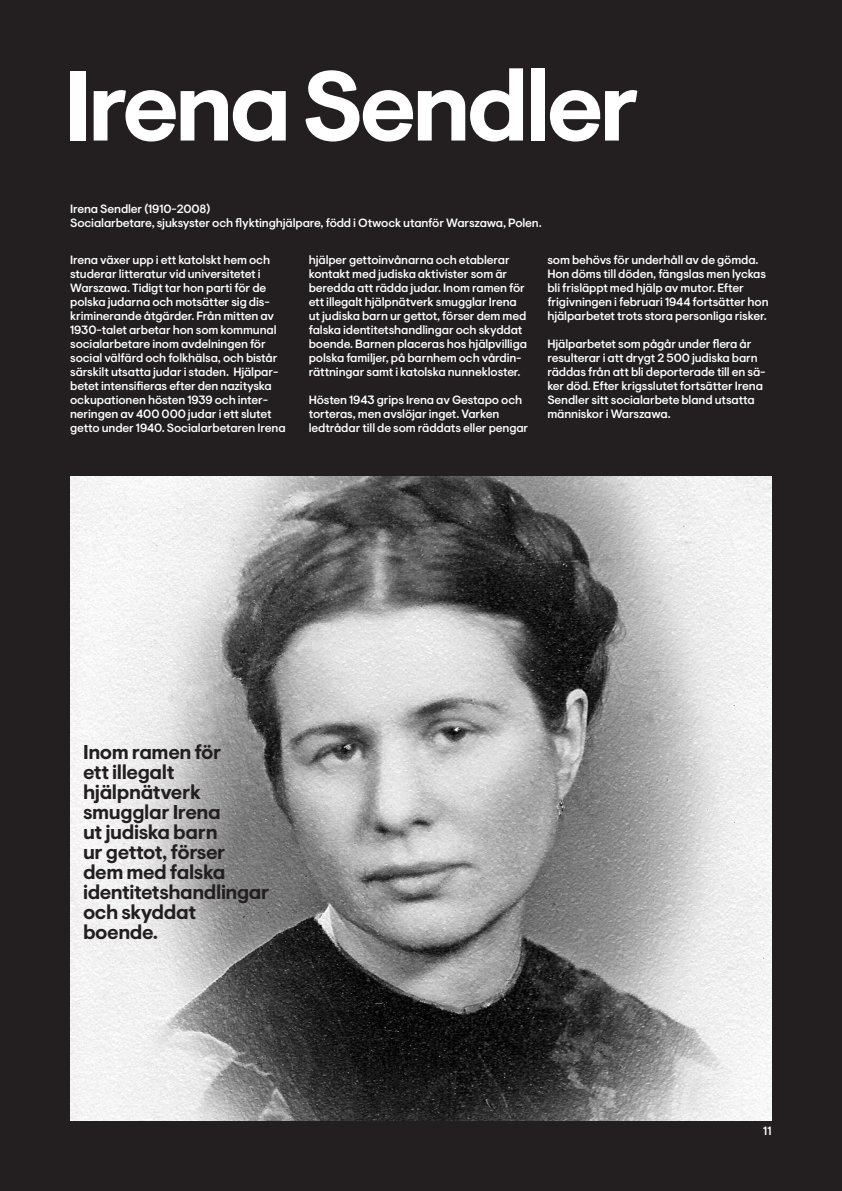
<style>
.page{position:relative;width:842px;height:1191px;background:#231f20}
.page>*{position:absolute;margin:0;border:0;box-sizing:border-box;transform-origin:0 0}
.t1{font:700 98.9px "Visuelt Pro";letter-spacing:-.045em;color:#fff}
.ingress_mindre{font:700 20px/20px "Visuelt Pro";letter-spacing:-.02em;color:#231f20}
.Text_12pt{font:500 12px/14px "Visuelt Pro";letter-spacing:-.01em;color:#fff}
</style>
<div class="page">
<img style="left:70px;top:476px;width:702px;height:644px">
<p class="t1" style="left:64px;top:48px;width:578px">Irena Sendler</p>
<p class="Text_12pt" style="left:70px;top:202px;width:142px">Irena Sendler (1910-2008)</p>
<p class="Text_12pt" style="left:70px;top:216px;width:473px">Socialarbetare, sjuksyster och flyktinghjälpare, född i Otwock utanför Warszawa, Polen.</p>
<p class="Text_12pt" style="left:70px;top:253px;width:217px">Irena växer upp i ett katolskt hem och studerar litteratur vid universitetet i Warszawa. Tidigt tar hon parti för de polska judarna och motsätter sig dis&shy;kriminerande åtgärder. Från mitten av 1930-talet arbetar hon som kommunal socialarbetare inom avdelningen för social välfärd och folkhälsa, och bistår särskilt utsatta judar i staden. Hjälpar&shy;betet intensifieras efter den nazityska ockupationen hösten 1939 och inter&shy;neringen av 400 000 judar i ett slutet getto under 1940. Socialarbetaren Irena</p>
<p class="Text_12pt" style="left:309px;top:253px;width:220px">hjälper gettoinvånarna och etablerar kontakt med judiska aktivister som är beredda att rädda judar. Inom ramen för ett illegalt hjälpnätverk smugglar Irena ut judiska barn ur gettot, förser dem med falska identitetshandlingar och skyddat boende. Barnen placeras hos hjälpvilliga polska familjer, på barnhem och vårdin&shy;rättningar samt i katolska nunnekloster.</p>
<p class="Text_12pt" style="left:309px;top:393px;width:221px">Hösten 1943 grips Irena av Gestapo och torteras, men avslöjar inget. Varken ledtrådar till de som räddats eller pengar</p>
<p class="Text_12pt" style="left:547px;top:253px;width:223px">som behövs för underhåll av de gömda.<br>Hon döms till döden, fängslas men lyckas bli frisläppt med hjälp av mutor. Efter frigivningen i februari 1944 fortsätter hon hjälparbetet trots stora personliga risker.</p>
<p class="Text_12pt" style="left:547px;top:337px;width:220px">Hjälparbetet som pågår under flera år resulterar i att drygt 2 500 judiska barn räddas från att bli deporterade till en sä&shy;ker död. Efter krigsslutet fortsätter Irena Sendler sitt socialarbete bland utsatta människor i Warszawa.</p>
<p class="ingress_mindre" style="left:83px;top:743px;width:188px">Inom ramen för<br>ett illegalt hjälpnätverk smugglar Irena<br>ut judiska barn<br>ur gettot, förser dem med falska identitetshandlingar och skyddat boende.</p>
<p class="Text_12pt" style="left:763px;top:1124px;width:10px">11</p>
</div>
